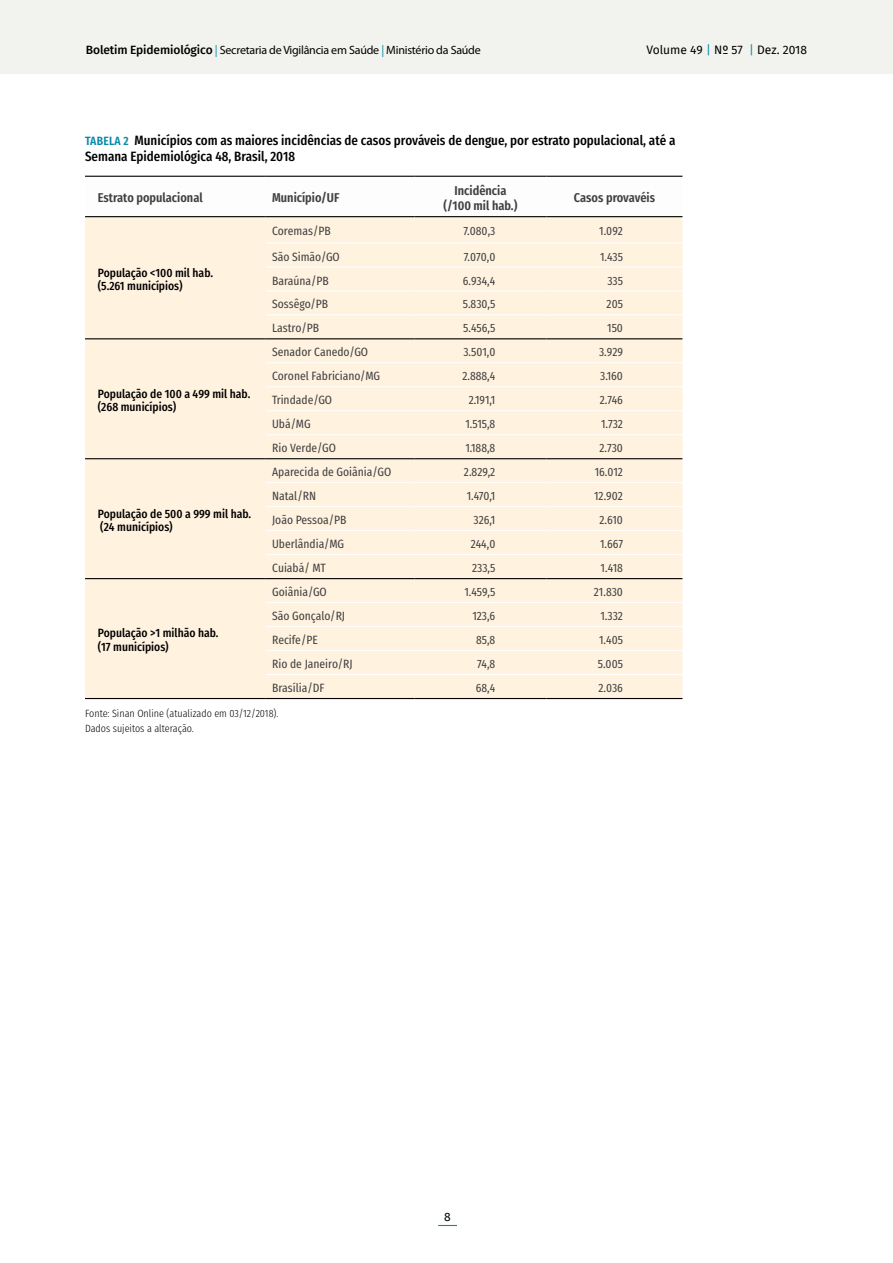
<style>
.page{position:relative;width:893px;height:1263px;background:#fff}
.page>*{position:absolute;margin:0;border:0;box-sizing:border-box;transform-origin:0 0}
.t1{font:500 13.5px/16.5px "Fira Sans Condensed";color:#000}
.t2{font:600 12.75px/15.8px "Fira Sans Condensed";color:#414042;text-align:center}
.t3{font:12px "Fira Sans Condensed";color:#414042}
.t4{font:500 12px/13.5px "Fira Sans Condensed";color:#000}
.t5{font:12px "Myriad Pro";letter-spacing:-.02em;color:#000}
.t6{font:12px "Fira Sans";color:#000}
.t7{font:300 10.5px/15px "Fira Sans Condensed";color:#000}
.s1{font-family:"Fira Sans";font-weight:500}
.s2{color:#098aa8}
.s3{font-weight:600;font-size:12px;color:#098aa8}
</style>
<div class="page">
<div style="left:0;top:0;width:893px;height:74px;background:#f2f2ee"></div>
<svg style="left:438px;top:1225px;width:19px;height:1px"></svg>
<div style="left:85px;top:217px;width:597px;height:481px;background:#fff2df"></div>
<hr style="left:85px;top:216px;width:181px;height:1px;background:#000">
<hr style="left:266px;top:216px;width:149px;height:1px;background:#000">
<hr style="left:415px;top:216px;width:131px;height:1px;background:#000">
<hr style="left:546px;top:216px;width:136px;height:1px;background:#000">
<hr style="left:85px;top:698px;width:181px;height:1px;background:#000">
<hr style="left:266px;top:698px;width:149px;height:1px;background:#000">
<hr style="left:415px;top:698px;width:131px;height:1px;background:#000">
<hr style="left:546px;top:698px;width:136px;height:1px;background:#000">
<hr style="left:85px;top:338px;width:181px;height:1px;background:#000">
<hr style="left:266px;top:338px;width:149px;height:1px;background:#000">
<hr style="left:415px;top:338px;width:131px;height:1px;background:#000">
<hr style="left:546px;top:338px;width:136px;height:1px;background:#000">
<hr style="left:85px;top:458px;width:181px;height:1px;background:#000">
<hr style="left:266px;top:458px;width:149px;height:1px;background:#000">
<hr style="left:415px;top:458px;width:131px;height:1px;background:#000">
<hr style="left:546px;top:458px;width:136px;height:1px;background:#000">
<hr style="left:85px;top:578px;width:181px;height:1px;background:#000">
<hr style="left:266px;top:578px;width:149px;height:1px;background:#000">
<hr style="left:415px;top:578px;width:131px;height:1px;background:#000">
<hr style="left:546px;top:578px;width:136px;height:1px;background:#000">
<hr style="left:266px;top:242px;width:149px;height:1px;background:#fff">
<hr style="left:415px;top:242px;width:131px;height:1px;background:#fff">
<hr style="left:546px;top:242px;width:136px;height:1px;background:#fff">
<hr style="left:266px;top:266px;width:149px;height:1px;background:#fff">
<hr style="left:415px;top:266px;width:131px;height:1px;background:#fff">
<hr style="left:546px;top:266px;width:136px;height:1px;background:#fff">
<hr style="left:266px;top:290px;width:149px;height:1px;background:#fff">
<hr style="left:415px;top:290px;width:131px;height:1px;background:#fff">
<hr style="left:546px;top:290px;width:136px;height:1px;background:#fff">
<hr style="left:266px;top:314px;width:149px;height:1px;background:#fff">
<hr style="left:415px;top:314px;width:131px;height:1px;background:#fff">
<hr style="left:546px;top:314px;width:136px;height:1px;background:#fff">
<hr style="left:266px;top:362px;width:149px;height:1px;background:#fff">
<hr style="left:415px;top:362px;width:131px;height:1px;background:#fff">
<hr style="left:546px;top:362px;width:136px;height:1px;background:#fff">
<hr style="left:266px;top:386px;width:149px;height:1px;background:#fff">
<hr style="left:415px;top:386px;width:131px;height:1px;background:#fff">
<hr style="left:546px;top:386px;width:136px;height:1px;background:#fff">
<hr style="left:266px;top:410px;width:149px;height:1px;background:#fff">
<hr style="left:415px;top:410px;width:131px;height:1px;background:#fff">
<hr style="left:546px;top:410px;width:136px;height:1px;background:#fff">
<hr style="left:266px;top:434px;width:149px;height:1px;background:#fff">
<hr style="left:415px;top:434px;width:131px;height:1px;background:#fff">
<hr style="left:546px;top:434px;width:136px;height:1px;background:#fff">
<hr style="left:266px;top:482px;width:149px;height:1px;background:#fff">
<hr style="left:415px;top:482px;width:131px;height:1px;background:#fff">
<hr style="left:546px;top:482px;width:136px;height:1px;background:#fff">
<hr style="left:266px;top:506px;width:149px;height:1px;background:#fff">
<hr style="left:415px;top:506px;width:131px;height:1px;background:#fff">
<hr style="left:546px;top:506px;width:136px;height:1px;background:#fff">
<hr style="left:266px;top:530px;width:149px;height:1px;background:#fff">
<hr style="left:415px;top:530px;width:131px;height:1px;background:#fff">
<hr style="left:546px;top:530px;width:136px;height:1px;background:#fff">
<hr style="left:266px;top:554px;width:149px;height:1px;background:#fff">
<hr style="left:415px;top:554px;width:131px;height:1px;background:#fff">
<hr style="left:546px;top:554px;width:136px;height:1px;background:#fff">
<hr style="left:266px;top:602px;width:149px;height:1px;background:#fff">
<hr style="left:415px;top:602px;width:131px;height:1px;background:#fff">
<hr style="left:546px;top:602px;width:136px;height:1px;background:#fff">
<hr style="left:266px;top:626px;width:149px;height:1px;background:#fff">
<hr style="left:415px;top:626px;width:131px;height:1px;background:#fff">
<hr style="left:546px;top:626px;width:136px;height:1px;background:#fff">
<hr style="left:266px;top:650px;width:149px;height:1px;background:#fff">
<hr style="left:415px;top:650px;width:131px;height:1px;background:#fff">
<hr style="left:546px;top:650px;width:136px;height:1px;background:#fff">
<hr style="left:266px;top:674px;width:149px;height:1px;background:#fff">
<hr style="left:415px;top:674px;width:131px;height:1px;background:#fff">
<hr style="left:546px;top:674px;width:136px;height:1px;background:#fff">
<hr style="left:85px;top:176px;width:181px;height:1px;background:#000">
<hr style="left:266px;top:176px;width:149px;height:1px;background:#000">
<hr style="left:415px;top:176px;width:131px;height:1px;background:#000">
<hr style="left:546px;top:176px;width:136px;height:1px;background:#000">
<p class="t5" style="left:86px;top:42px;width:396px"><span class="s1">Boletim Epidemiológico</span> <span class="s2">|</span> Secretaria de Vigilância em Saúde <span class="s2">|</span> Ministério da Saúde</p>
<p class="t6" style="left:646px;top:41px;width:162px">Volume 49 <span class="s2">|</span> Nº 57 <span class="s2">|</span> Dez. 2018</p>
<p class="t1" style="left:85px;top:130px;width:592px"><span class="s3">Tabela 2</span> Municípios com as maiores incidências de casos prováveis de dengue, por estrato populacional, até a<br>Semana Epidemiológica 48, Brasil, 2018</p>
<p class="t2" style="left:98px;top:189px;width:106px">Estrato populacional</p>
<p class="t2" style="left:272px;top:189px;width:69px">Município/UF</p>
<p class="t2" style="left:444px;top:181px;width:75px">Incidência (/100 mil hab.)</p>
<p class="t2" style="left:574px;top:189px;width:83px">Casos provavéis</p>
<p class="t4" style="left:98px;top:264px;width:117px">População &lt;100 mil hab. (5.261 municípios)</p>
<p class="t4" style="left:98px;top:385px;width:154px">População de 100 a 499 mil hab. (268 municípios)</p>
<p class="t4" style="left:98px;top:505px;width:155px">População de 500 a 999 mil hab. (24 municípios)</p>
<p class="t3" style="left:272px;top:220px;width:60px">Coremas/PB</p>
<p class="t3" style="left:463px;top:220px;width:33px">7.080,3</p>
<p class="t3" style="left:599px;top:220px;width:25px">1.092</p>
<p class="t3" style="left:272px;top:245px;width:69px">São Simão/GO</p>
<p class="t3" style="left:464px;top:245px;width:33px">7.070,0</p>
<p class="t3" style="left:600px;top:245px;width:24px">1.435</p>
<p class="t3" style="left:272px;top:269px;width:58px">Baraúna/PB</p>
<p class="t3" style="left:463px;top:269px;width:34px">6.934,4</p>
<p class="t3" style="left:607px;top:269px;width:17px">335</p>
<p class="t3" style="left:272px;top:293px;width:58px">Sossêgo/PB</p>
<p class="t3" style="left:463px;top:293px;width:34px">5.830,5</p>
<p class="t3" style="left:607px;top:293px;width:18px">205</p>
<p class="t3" style="left:272px;top:317px;width:48px">Lastro/PB</p>
<p class="t3" style="left:463px;top:317px;width:34px">5.456,5</p>
<p class="t3" style="left:607px;top:317px;width:17px">150</p>
<p class="t3" style="left:272px;top:341px;width:97px">Senador Canedo/GO</p>
<p class="t3" style="left:463px;top:341px;width:34px">3.501,0</p>
<p class="t3" style="left:599px;top:341px;width:25px">3.929</p>
<p class="t3" style="left:272px;top:365px;width:110px">Coronel Fabriciano/MG</p>
<p class="t3" style="left:462px;top:365px;width:34px">2.888,4</p>
<p class="t3" style="left:600px;top:365px;width:24px">3.160</p>
<p class="t3" style="left:272px;top:389px;width:62px">Trindade/GO</p>
<p class="t3" style="left:469px;top:389px;width:28px">2.191,1</p>
<p class="t3" style="left:600px;top:389px;width:25px">2.746</p>
<p class="t3" style="left:272px;top:413px;width:40px">Ubá/MG</p>
<p class="t3" style="left:465px;top:413px;width:31px">1.515,8</p>
<p class="t3" style="left:601px;top:413px;width:23px">1.732</p>
<p class="t3" style="left:272px;top:437px;width:65px">Rio Verde/GO</p>
<p class="t3" style="left:465px;top:437px;width:32px">1.188,8</p>
<p class="t3" style="left:599px;top:437px;width:25px">2.730</p>
<p class="t3" style="left:272px;top:461px;width:121px">Aparecida de Goiânia/GO</p>
<p class="t3" style="left:464px;top:461px;width:33px">2.829,2</p>
<p class="t3" style="left:595px;top:461px;width:30px">16.012</p>
<p class="t3" style="left:272px;top:485px;width:45px">Natal/RN</p>
<p class="t3" style="left:467px;top:485px;width:30px">1.470,1</p>
<p class="t3" style="left:594px;top:485px;width:30px">12.902</p>
<p class="t3" style="left:272px;top:509px;width:76px">João Pessoa/PB</p>
<p class="t3" style="left:474px;top:509px;width:23px">326,1</p>
<p class="t3" style="left:600px;top:509px;width:25px">2.610</p>
<p class="t3" style="left:272px;top:533px;width:74px">Uberlândia/MG</p>
<p class="t3" style="left:471px;top:533px;width:26px">244,0</p>
<p class="t3" style="left:600px;top:533px;width:24px">1.667</p>
<p class="t3" style="left:272px;top:557px;width:55px">Cuiabá/ MT</p>
<p class="t3" style="left:472px;top:557px;width:25px">233,5</p>
<p class="t3" style="left:601px;top:557px;width:24px">1.418</p>
<p class="t3" style="left:272px;top:581px;width:56px">Goiânia/GO</p>
<p class="t3" style="left:464px;top:581px;width:33px">1.459,5</p>
<p class="t3" style="left:594px;top:581px;width:31px">21.830</p>
<p class="t3" style="left:272px;top:605px;width:74px">São Gonçalo/RJ</p>
<p class="t3" style="left:472px;top:605px;width:25px">123,6</p>
<p class="t3" style="left:600px;top:605px;width:24px">1.332</p>
<p class="t3" style="left:272px;top:629px;width:47px">Recife/PE</p>
<p class="t3" style="left:476px;top:629px;width:21px">85,8</p>
<p class="t3" style="left:599px;top:629px;width:25px">1.405</p>
<p class="t3" style="left:272px;top:653px;width:82px">Rio de Janeiro/RJ</p>
<p class="t3" style="left:477px;top:653px;width:20px">74,8</p>
<p class="t3" style="left:598px;top:653px;width:27px">5.005</p>
<p class="t3" style="left:272px;top:677px;width:54px">Brasília/DF</p>
<p class="t3" style="left:476px;top:677px;width:21px">68,4</p>
<p class="t3" style="left:598px;top:677px;width:26px">2.036</p>
<p class="t7" style="left:85px;top:704px;width:195px">Fonte: Sinan Online (atualizado em 03/12/2018).<br>Dados sujeitos a alteração.</p>
<p class="t4" style="left:98px;top:625px;width:122px">População &gt;1 milhão hab. (17 municípios)</p>
<p class="t6" style="left:444px;top:1207px;width:8px">8</p>
</div>
